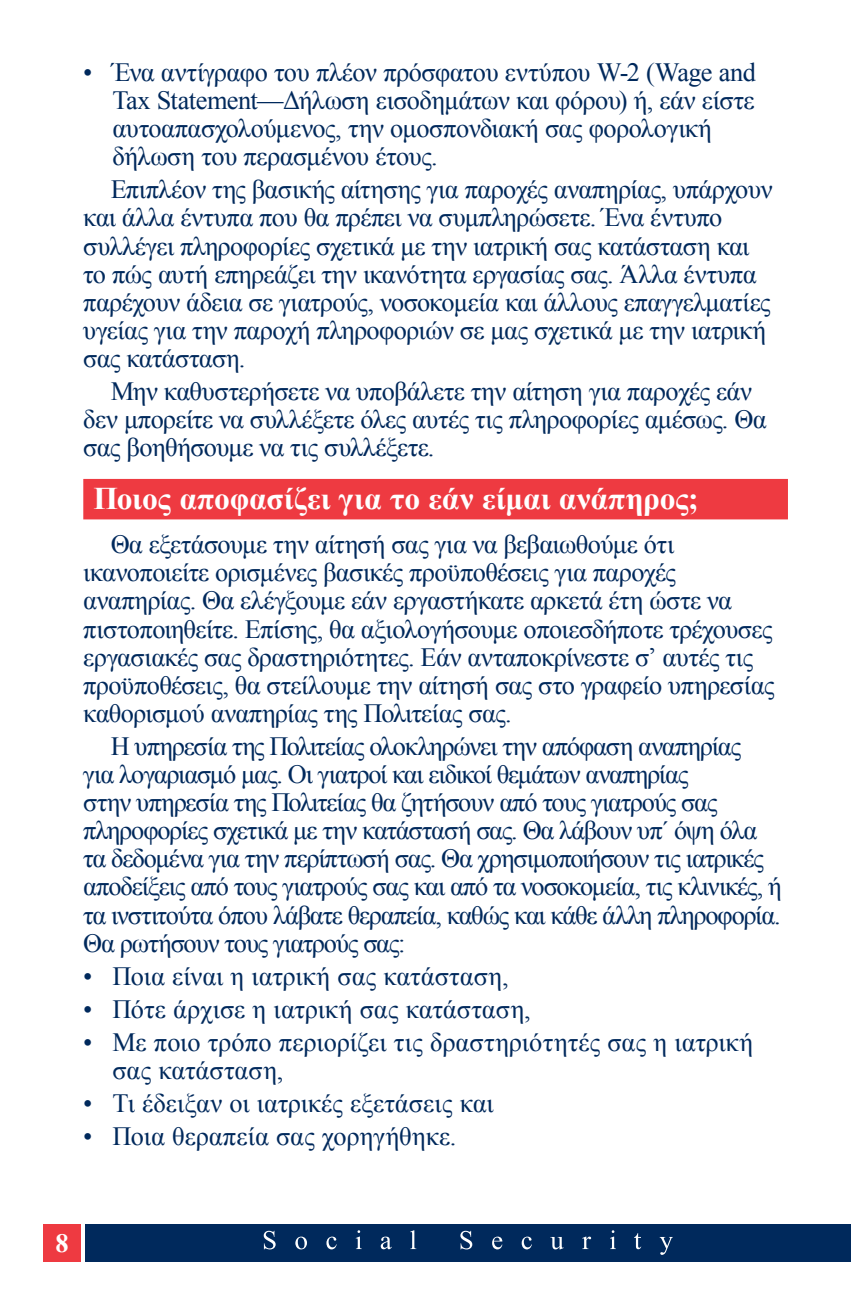
<style>
.page{position:relative;width:851px;height:1296px;background:#fff}
.page>*{position:absolute;margin:0;border:0;box-sizing:border-box;transform-origin:0 0}
.Header1_1line{font:700 31.5px "Times New Roman";color:#fff}
.paragraph_format{font:26.32px/28.1px "Times New Roman";letter-spacing:-.025em;color:#00295c}
._1st_bullet{font:26.32px/28.1px "Times New Roman";letter-spacing:-.005em;color:#00295c}
.t1{font:700 26.32px "Times New Roman";color:#fff}
</style>
<div class="page">
<div style="left:86px;top:1224px;width:764px;height:37px;background:#00295c"></div>
<svg style="left:264px;top:1230px;width:408px;height:25px"></svg>
<div style="left:83px;top:479px;width:705px;height:40px;background:#ee3a41"></div>
<div style="left:43px;top:1224px;width:38px;height:37px;background:#ee3a41"></div>
<p class="_1st_bullet" style="left:112px;top:58px;width:645px;text-indent:-29px">• Ένα αντίγραφο του πλέον πρόσφατου εντύπου W-2 (Wage and Tax Statement—Δήλωση εισοδημάτων και φόρου) ή, εάν είστε αυτοαπασχολούμενος, την ομοσπονδιακή σας φορολογική δήλωση του περασμένου έτους.</p>
<p class="paragraph_format" style="left:83px;top:175px;width:690px;text-indent:27px">Επιπλέον της βασικής αίτησης για παροχές αναπηρίας, υπάρχουν και άλλα έντυπα που θα πρέπει να συμπληρώσετε. Ένα έντυπο συλλέγει πληροφορίες σχετικά με την ιατρική σας κατάσταση και το πώς αυτή επηρεάζει την ικανότητα εργασίας σας. Άλλα έντυπα παρέχουν άδεια σε γιατρούς, νοσοκομεία και άλλους επαγγελματίες υγείας για την παροχή πληροφοριών σε μας σχετικά με την ιατρική σας κατάσταση.</p>
<p class="paragraph_format" style="left:83px;top:377px;width:684px;text-indent:27px">Μην καθυστερήσετε να υποβάλετε την αίτηση για παροχές εάν δεν μπορείτε να συλλέξετε όλες αυτές τις πληροφορίες αμέσως. Θα σας βοηθήσουμε να τις συλλέξετε.</p>
<p class="Header1_1line" style="left:93px;top:477px;width:606px">Ποιος αποφασίζει για το εάν είμαι ανάπηρος;</p>
<p class="paragraph_format" style="left:83px;top:530px;width:693px;text-indent:27px">Θα εξετάσουμε την αίτησή σας για να βεβαιωθούμε ότι ικανοποιείτε ορισμένες βασικές προϋποθέσεις για παροχές αναπηρίας. Θα ελέγξουμε εάν εργαστήκατε αρκετά έτη ώστε να πιστοποιηθείτε. Επίσης, θα αξιολογήσουμε οποιεσδήποτε τρέχουσες εργασιακές σας δραστηριότητες. Εάν ανταποκρίνεστε σ’ αυτές τις προϋποθέσεις, θα στείλουμε την αίτησή σας στο γραφείο υπηρεσίας καθορισμού αναπηρίας της Πολιτείας σας.</p>
<p class="paragraph_format" style="left:83px;top:732px;width:700px;text-indent:27px">Η υπηρεσία της Πολιτείας ολοκληρώνει την απόφαση αναπηρίας<br>για λογαριασμό μας. Οι γιατροί και ειδικοί θεμάτων αναπηρίας<br>στην υπηρεσία της Πολιτείας θα ζητήσουν από τους γιατρούς σας πληροφορίες σχετικά με την κατάστασή σας. Θα λάβουν υπ΄ όψη όλα τα δεδομένα για την περίπτωσή σας. Θα χρησιμοποιήσουν τις ιατρικές αποδείξεις από τους γιατρούς σας και από τα νοσοκομεία, τις κλινικές, ή τα ινστιτούτα όπου λάβατε θεραπεία, καθώς και κάθε άλλη πληροφορία.<br>Θα ρωτήσουν τους γιατρούς σας:</p>
<p class="_1st_bullet" style="left:83px;top:961px;width:427px">• Ποια είναι η ιατρική σας κατάσταση,</p>
<p class="_1st_bullet" style="left:83px;top:995px;width:449px">• Πότε άρχισε η ιατρική σας κατάσταση,</p>
<p class="_1st_bullet" style="left:112px;top:1028px;width:642px;text-indent:-29px">• Με ποιο τρόπο περιορίζει τις δραστηριότητές σας η ιατρική σας κατάσταση,</p>
<p class="_1st_bullet" style="left:83px;top:1089px;width:412px">• Τι έδειξαν οι ιατρικές εξετάσεις και</p>
<p class="_1st_bullet" style="left:83px;top:1122px;width:374px">• Ποια θεραπεία σας χορηγήθηκε.</p>
<p class="t1" style="left:56px;top:1225px;width:15px">8</p>
</div>
